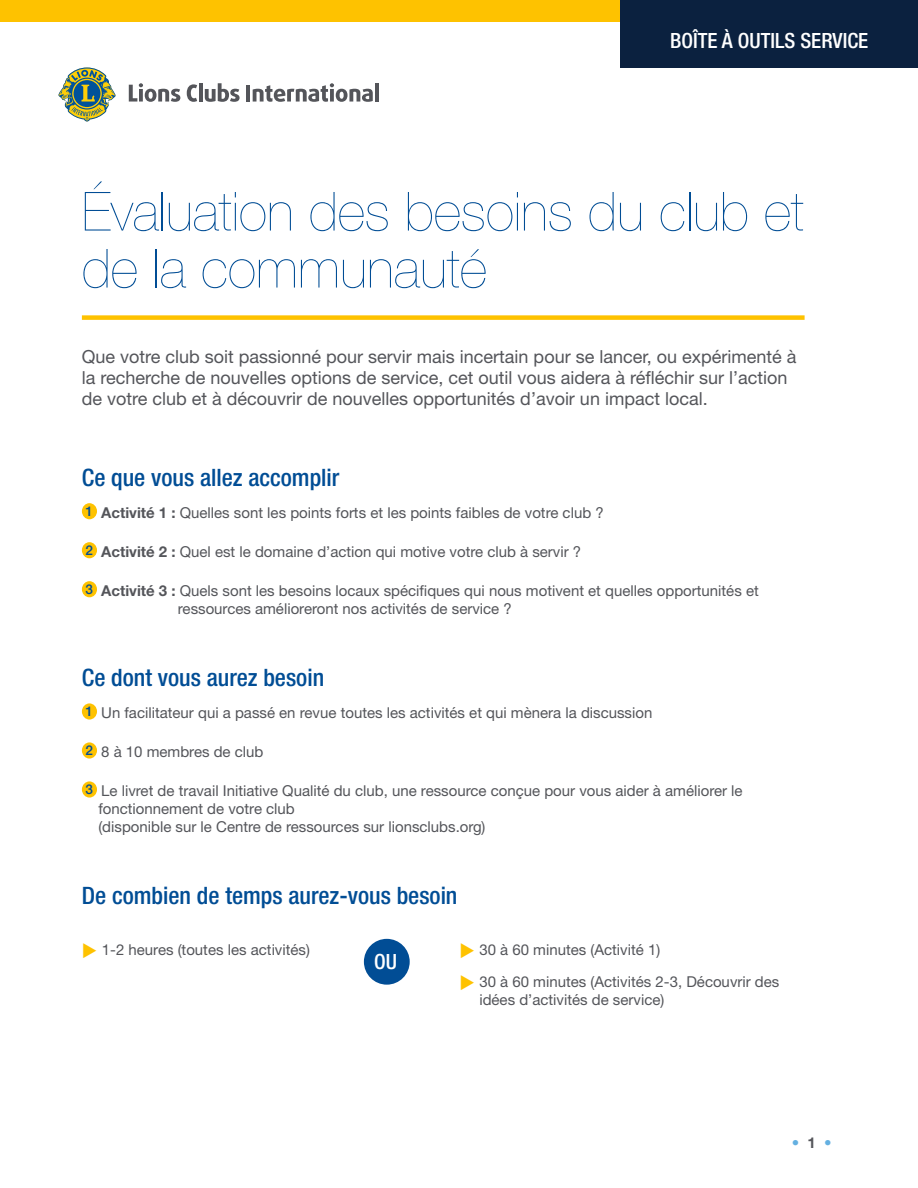
<style>
.page{position:relative;width:918px;height:1188px;background:#fff}
.page>*{position:absolute;margin:0;border:0;box-sizing:border-box;transform-origin:0 0}
.Headline{font:200 54px/57px "Helvetica Neue LT Std";color:#014d95}
.H1_Body{font:500 condensed 24px "Helvetica Neue LT Std";color:#014d95}
.t1{font:500 condensed 21px "Helvetica Neue LT Std";color:#fff}
.Global_Intro{font:18px/21px "Helvetica Neue LT Std";color:#54555a}
.Body{font:15px/18px "Helvetica Neue LT Std";color:#54555a}
.t2{font:100 15px "Helvetica Neue LT Std";color:#64b0e1}
.t3{font:500 13.5px "Helvetica Neue LT Std";color:#014d95}
.s1{font-weight:700}
.s2{color:#fec200}
.s3{font-weight:700;color:#54555a}
</style>
<div class="page">
<div style="left:82px;top:503px;width:15px;height:16px;background:#fec200;border-radius:50%"></div>
<div style="left:82px;top:542px;width:15px;height:16px;background:#fec200;border-radius:50%"></div>
<div style="left:82px;top:581px;width:15px;height:16px;background:#fec200;border-radius:50%"></div>
<div style="left:82px;top:703px;width:15px;height:17px;background:#fec200;border-radius:50%"></div>
<div style="left:82px;top:742px;width:15px;height:17px;background:#fec200;border-radius:50%"></div>
<div style="left:82px;top:781px;width:15px;height:17px;background:#fec200;border-radius:50%"></div>
<div style="left:82px;top:315px;width:723px;height:5px;background:#fec200"></div>
<svg style="left:58px;top:68px;width:58px;height:53px"></svg>
<svg style="left:129px;top:83px;width:51px;height:19px"></svg>
<svg style="left:187px;top:84px;width:10px;height:18px"></svg>
<hr style="left:199px;top:83px;width:4px;height:19px;background:#54555a">
<svg style="left:205px;top:83px;width:35px;height:19px"></svg>
<hr style="left:246px;top:85px;width:4px;height:17px;background:#54555a">
<svg style="left:253px;top:83px;width:120px;height:19px"></svg>
<hr style="left:375px;top:83px;width:4px;height:19px;background:#54555a">
<div style="left:0;top:0;width:918px;height:21px;background:#fec200"></div>
<div style="left:620px;top:0;width:298px;height:68px;background:#0b213f"></div>
<div style="left:364px;top:939px;width:46px;height:46px;background:#014d95;border-radius:50%"></div>
<p class="t1" style="left:670px;top:28px;width:200px">BOÎTE À OUTILS SERVICE</p>
<p class="Headline" style="left:82px;top:183px;width:724px">Évaluation des besoins du club et de la communauté</p>
<p class="Global_Intro" style="left:82px;top:345px;width:716px">Que votre club soit passionné pour servir mais incertain pour se lancer, ou expérimenté à la recherche de nouvelles options de service, cet outil vous aidera à réfléchir sur l’action de votre club et à découvrir de nouvelles opportunités d’avoir un impact local.</p>
<p class="H1_Body" style="left:82px;top:463px;width:259px">Ce que vous allez accomplir</p>
<p class="t3" style="left:86px;top:503px;width:9px">1</p>
<p class="Body" style="left:101px;top:503px;width:504px"><span class="s1">Activité 1 :</span> Quelles sont les points forts et les points faibles de votre club ?</p>
<p class="t3" style="left:86px;top:542px;width:9px">2</p>
<p class="Body" style="left:101px;top:542px;width:482px"><span class="s1">Activité 2 :</span> Quel est le domaine d’action qui motive votre club à servir ?</p>
<p class="t3" style="left:86px;top:581px;width:9px">3</p>
<p class="Body" style="left:178px;top:581px;width:582px;text-indent:-77px"><span class="s1">Activité 3 :</span> Quels sont les besoins locaux spécifiques qui nous motivent et quelles opportunités et ressources amélioreront nos activités de service ?</p>
<p class="H1_Body" style="left:82px;top:663px;width:244px">Ce dont vous aurez besoin</p>
<p class="t3" style="left:86px;top:703px;width:9px">1</p>
<p class="Body" style="left:101px;top:704px;width:553px">Un facilitateur qui a passé en revue toutes les activités et qui mènera la discussion</p>
<p class="t3" style="left:86px;top:742px;width:9px">2</p>
<p class="Body" style="left:101px;top:743px;width:164px">8 à 10 membres de club</p>
<p class="t3" style="left:86px;top:781px;width:9px">3</p>
<p class="Body" style="left:98px;top:782px;width:646px">Le livret de travail Initiative Qualité du club, une ressource conçue pour vous aider à améliorer le fonctionnement de votre club<br>(disponible sur le Centre de ressources sur lionsclubs.org)</p>
<p class="H1_Body" style="left:82px;top:881px;width:377px">De combien de temps aurez-vous besoin</p>
<p class="Body" style="left:82px;top:941px;width:230px"><span class="s2">◆</span> 1-2 heures (toutes les activités)</p>
<p class="Body" style="left:459px;top:941px;width:202px"><span class="s2">◆</span> 30 à 60 minutes (Activité 1)</p>
<p class="Body" style="left:479px;top:973px;width:302px;text-indent:-20px"><span class="s2">◆</span> 30 à 60 minutes (Activités 2-3, Découvrir des idées d’activités de service)</p>
<p class="t1" style="left:374px;top:949px;width:24px">OU</p>
<p class="t2" style="left:792px;top:1134px;width:42px">• <span class="s3">1</span> •</p>
</div>
